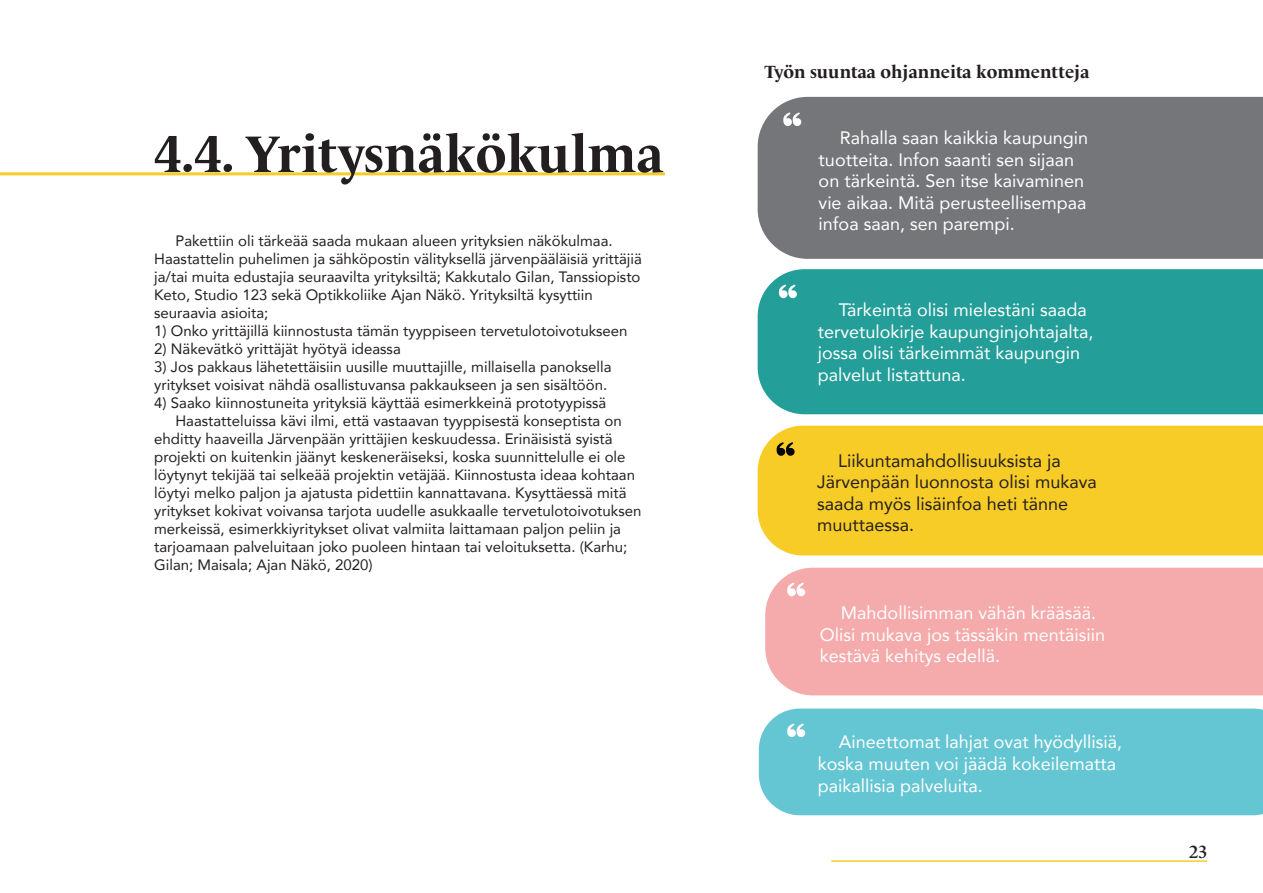
<style>
.page{position:relative;width:1263px;height:893px;background:#fff}
.page>*{position:absolute;margin:0;border:0;box-sizing:border-box;transform-origin:0 0}
.t1{font:700 52.5px "Le Monde Livre Std";color:#231f20}
.t2{font:18px/21.6px "Avenir";color:#fff}
.t3{font:18px/21.6px "Avenir";color:#231f20}
.t4{font:700 18px "Le Monde Livre Std";color:#231f20}
.t5{font:600 18px "Le Monde Livre Std";color:#231f20}
.t6{font:15px/18px "Avenir";color:#231f20}
</style>
<div class="page">
<hr style="left:831px;top:860px;width:376px;height:2px;background:#f8cc27">
<hr style="left:0;top:172px;width:665px;height:3px;background:#f8cc27">
<div style="left:758px;top:97px;width:505px;height:162px;background:#757679"></div>
<div style="left:759px;top:708px;width:504px;height:107px;background:#65c6d3"></div>
<div style="left:758px;top:269px;width:505px;height:145px;background:#239e99"></div>
<div style="left:765px;top:568px;width:498px;height:127px;background:#f5aaab"></div>
<div style="left:758px;top:426px;width:505px;height:129px;background:#f8cc27"></div>
<svg style="left:783px;top:112px;width:19px;height:14px"></svg>
<svg style="left:779px;top:285px;width:18px;height:13px"></svg>
<svg style="left:787px;top:583px;width:19px;height:13px"></svg>
<svg style="left:787px;top:723px;width:19px;height:14px"></svg>
<svg style="left:776px;top:442px;width:19px;height:14px"></svg>
<h1 class="t1" style="left:154px;top:123px;width:511px">4.4. Yritysnäkökulma</h1>
<p class="t6" style="left:154px;top:231px;width:489px;text-indent:21px">Pakettiin oli tärkeää saada mukaan alueen yrityksien näkökulmaa.<br>Haastattelin puhelimen ja sähköpostin välityksellä järvenpääläisiä yrittäjiä ja/tai muita edustajia seuraavilta yrityksiltä; Kakkutalo Gilan, Tanssiopisto Keto, Studio 123 sekä Optikkoliike Ajan Näkö. Yrityksiltä kysyttiin seuraavia asioita;</p>
<p class="t6" style="left:154px;top:321px;width:475px">1) Onko yrittäjillä kiinnostusta tämän tyyppiseen tervetulotoivotukseen</p>
<p class="t6" style="left:154px;top:339px;width:248px">2) Näkevätkö yrittäjät hyötyä ideassa</p>
<p class="t6" style="left:154px;top:357px;width:459px">3) Jos pakkaus lähetettäisiin uusille muuttajille, millaisella panoksella yritykset voisivat nähdä osallistuvansa pakkaukseen ja sen sisältöön.</p>
<p class="t6" style="left:154px;top:393px;width:454px">4) Saako kiinnostuneita yrityksiä käyttää esimerkkeinä prototyypissä</p>
<p class="t6" style="left:175px;top:411px;width:448px">Haastatteluissa kävi ilmi, että vastaavan tyyppisestä konseptista on</p>
<p class="t6" style="left:154px;top:429px;width:460px">ehditty haaveilla Järvenpään yrittäjien keskuudessa. Erinäisistä syistä</p>
<p class="t6" style="left:154px;top:447px;width:473px">projekti on kuitenkin jäänyt keskeneräiseksi, koska suunnittelulle ei ole</p>
<p class="t6" style="left:154px;top:465px;width:482px">löytynyt tekijää tai selkeää projektin vetäjää. Kiinnostusta ideaa kohtaan</p>
<p class="t6" style="left:154px;top:483px;width:474px">löytyi melko paljon ja ajatusta pidettiin kannattavana. Kysyttäessä mitä</p>
<p class="t6" style="left:154px;top:501px;width:489px">yritykset kokivat voivansa tarjota uudelle asukkaalle tervetulotoivotuksen</p>
<p class="t6" style="left:154px;top:519px;width:468px">merkeissä, esimerkkiyritykset olivat valmiita laittamaan paljon peliin ja</p>
<p class="t6" style="left:154px;top:537px;width:475px">tarjoamaan palveluitaan joko puoleen hintaan tai veloituksetta. (Karhu;</p>
<p class="t6" style="left:154px;top:555px;width:220px">Gilan; Maisala; Ajan Näkö, 2020)</p>
<p class="t4" style="left:764px;top:61px;width:327px">Työn suuntaa ohjanneita kommentteja</p>
<p class="t2" style="left:819px;top:126px;width:271px;text-indent:21px">Rahalla saan kaikkia kaupungin tuotteita. Infon saanti sen sijaan on tärkeintä. Sen itse kaivaminen vie aikaa. Mitä perusteellisempaa infoa saan, sen parempi.</p>
<p class="t2" style="left:818px;top:299px;width:277px;text-indent:21px">Tärkeintä olisi mielestäni saada tervetulokirje kaupunginjohtajalta, jossa olisi tärkeimmät kaupungin palvelut listattuna.</p>
<p class="t3" style="left:817px;top:449px;width:281px;text-indent:21px">Liikuntamahdollisuuksista ja<br>Järvenpään luonnosta olisi mukava saada myös lisäinfoa heti tänne muuttaessa.</p>
<p class="t2" style="left:820px;top:601px;width:287px;text-indent:21px">Mahdollisimman vähän krääsää.<br>Olisi mukava jos tässäkin mentäisiin kestävä kehitys edellä.</p>
<p class="t2" style="left:818px;top:731px;width:306px;text-indent:21px">Aineettomat lahjat ovat hyödyllisiä, koska muuten voi jäädä kokeilematta paikallisia palveluita.</p>
<p class="t5" style="left:1189px;top:841px;width:20px">23</p>
</div>
